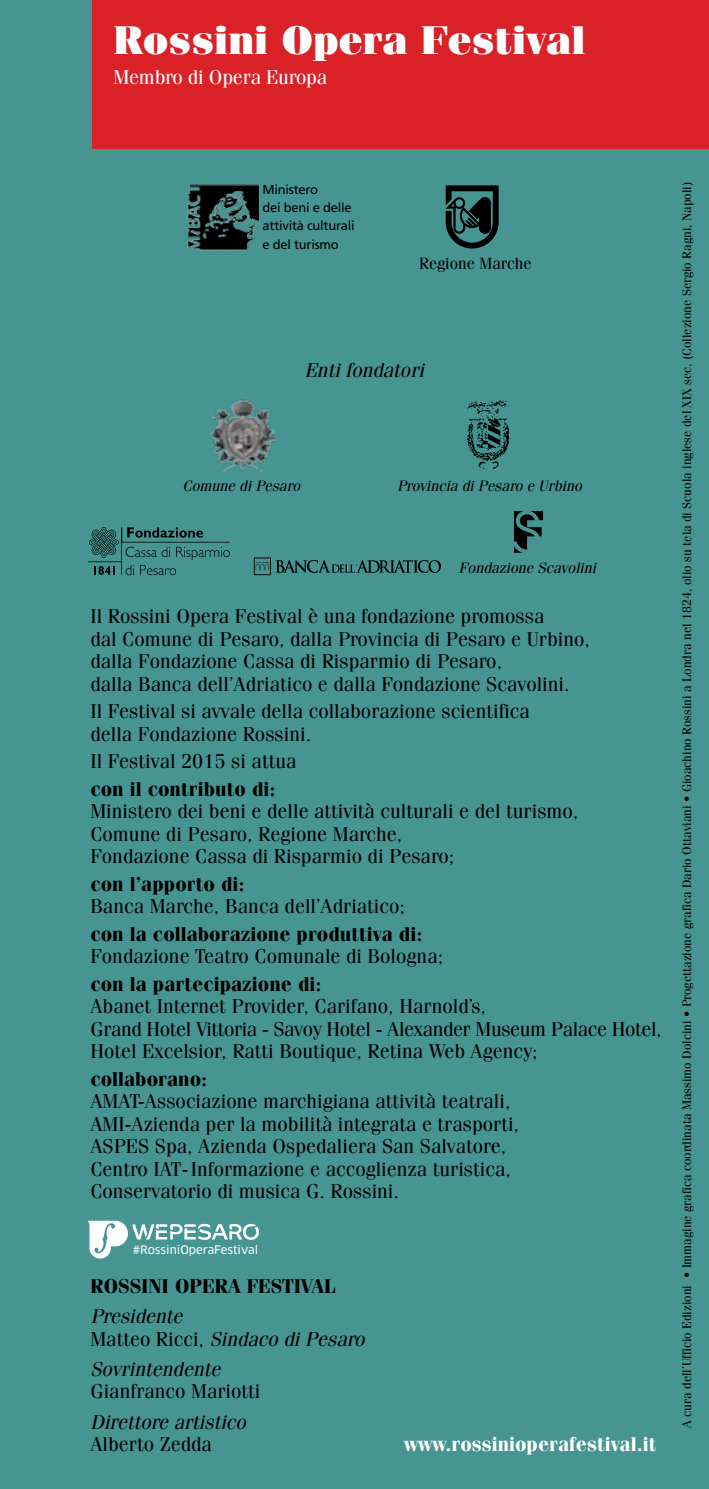
<style>
.page{position:relative;width:709px;height:1489px;background:#fff}
.page>*{position:absolute;margin:0;border:0;box-sizing:border-box;transform-origin:0 0}
.t1{font:900 40px "Fenice";color:#fff}
.t2{font:20px/22.5px "Fenice";color:#000}
.t3{font:700 20px "Fenice";color:#000}
.t4{font:italic 20px/22.5px "Fenice";color:#000}
.t5{font:700 20px "Fenice";color:#fff}
.t6{font:20px "Fenice";letter-spacing:-.01em;color:#fff}
.t7{font:16.25px "Fenice";color:#000}
.t8{font:italic 15px "Fenice";color:#000}
.t9{font:13px/18px "Frutiger";letter-spacing:-.02em;color:#000}
.t10{font:12.5px "Fenice";color:#000}
.t11{font:11.5px "Clan News";color:#fff}
.s1{font-style:normal}
</style>
<div class="page">
<div style="left:0;top:0;width:709px;height:1488px;background:#469592"></div>
<div style="left:92px;top:0;width:617px;height:149px;background:#da2128"></div>
<img style="left:467px;top:400px;width:42px;height:69px">
<svg style="left:445px;top:185px;width:53px;height:63px"></svg>
<svg style="left:514px;top:511px;width:29px;height:41px"></svg>
<svg style="left:88px;top:527px;width:142px;height:48px"></svg>
<svg style="left:254px;top:557px;width:187px;height:18px"></svg>
<svg style="left:88px;top:1220px;width:171px;height:38px"></svg>
<img style="left:187px;top:184px;width:73px;height:66px">
<img style="left:209px;top:399px;width:65px;height:72px">
<h1 class="t1" style="left:113px;top:15px;width:473px">Rossini Opera Festival</h1>
<p class="t6" style="left:113px;top:65px;width:215px">Membro di Opera Europa</p>
<p class="t9" style="left:263px;top:181px;width:93px">Ministero<br>dei beni e delle attività culturali e del turismo</p>
<p class="t7" style="left:419px;top:254px;width:114px">Regione Marche</p>
<p class="t4" style="left:305px;top:358px;width:121px">Enti fondatori</p>
<p class="t8" style="left:182px;top:477px;width:119px">Comune di Pesaro</p>
<p class="t8" style="left:397px;top:477px;width:186px">Provincia di Pesaro e Urbino</p>
<p class="t8" style="left:459px;top:558px;width:138px">Fondazione Scavolini</p>
<p class="t2" style="left:90px;top:604px;width:501px">Il Rossini Opera Festival è una fondazione promossa<br>dal Comune di Pesaro, dalla Provincia di Pesaro e Urbino, dalla Fondazione Cassa di Risparmio di Pesaro,<br>dalla Banca dell’Adriatico e dalla Fondazione Scavolini.</p>
<p class="t2" style="left:90px;top:699px;width:441px">Il Festival si avvale della collaborazione scientifica della Fondazione Rossini.</p>
<p class="t2" style="left:90px;top:749px;width:207px">Il Festival 2015 si attua</p>
<p class="t3" style="left:90px;top:776px;width:187px">con il contributo di:</p>
<p class="t2" style="left:90px;top:799px;width:489px">Ministero dei beni e delle attività culturali e del turismo,<br>Comune di Pesaro, Regione Marche,<br>Fondazione Cassa di Risparmio di Pesaro;</p>
<p class="t3" style="left:90px;top:871px;width:156px">con l’apporto di:</p>
<p class="t2" style="left:90px;top:894px;width:316px">Banca Marche, Banca dell’Adriatico;</p>
<p class="t3" style="left:90px;top:921px;width:333px">con la collaborazione produttiva di:</p>
<p class="t2" style="left:90px;top:944px;width:354px">Fondazione Teatro Comunale di Bologna;</p>
<p class="t3" style="left:90px;top:971px;width:233px">con la partecipazione di:</p>
<p class="t2" style="left:90px;top:994px;width:573px">Abanet Internet Provider, Carifano, Harnold’s,<br>Grand Hotel Vittoria - Savoy Hotel - Alexander Museum Palace Hotel,<br>Hotel Excelsior, Ratti Boutique, Retina Web Agency;</p>
<p class="t3" style="left:90px;top:1066px;width:118px">collaborano:</p>
<p class="t2" style="left:90px;top:1089px;width:430px">AMAT-Associazione marchigiana attività teatrali, AMI-Azienda per la mobilità integrata e trasporti, ASPES Spa, Azienda Ospedaliera San Salvatore, Centro IAT-Informazione e accoglienza turistica, Conservatorio di musica G. Rossini.</p>
<p class="t11" style="left:133px;top:1242px;width:127px">#RossiniOperaFestival</p>
<p class="t3" style="left:90px;top:1274px;width:247px">ROSSINI OPERA FESTIVAL</p>
<p class="t4" style="left:90px;top:1304px;width:276px">Presidente<br><span class="s1">Matteo Ricci,</span> Sindaco di Pesaro</p>
<p class="t4" style="left:90px;top:1357px;width:132px">Sovrintendente</p>
<p class="t2" style="left:90px;top:1379px;width:172px">Gianfranco Mariotti</p>
<p class="t4" style="left:90px;top:1409px;width:157px">Direttore artistico</p>
<p class="t2" style="left:90px;top:1432px;width:123px">Alberto Zedda</p>
<p class="t5" style="left:404px;top:1431px;width:254px">www.rossinioperafestival.it</p>
<p class="t10" style="left:679px;top:1427px;width:1247px;rotate:-90deg">A cura dell’Ufficio Edizioni • Immagine grafica coordinata Massimo Dolcini • Progettazione grafica Dario Ottaviani • Gioachino Rossini a Londra nel 1824, olio su tela di Scuola inglese del XIX sec. (Collezione Sergio Ragni, Napoli)</p>
</div>
